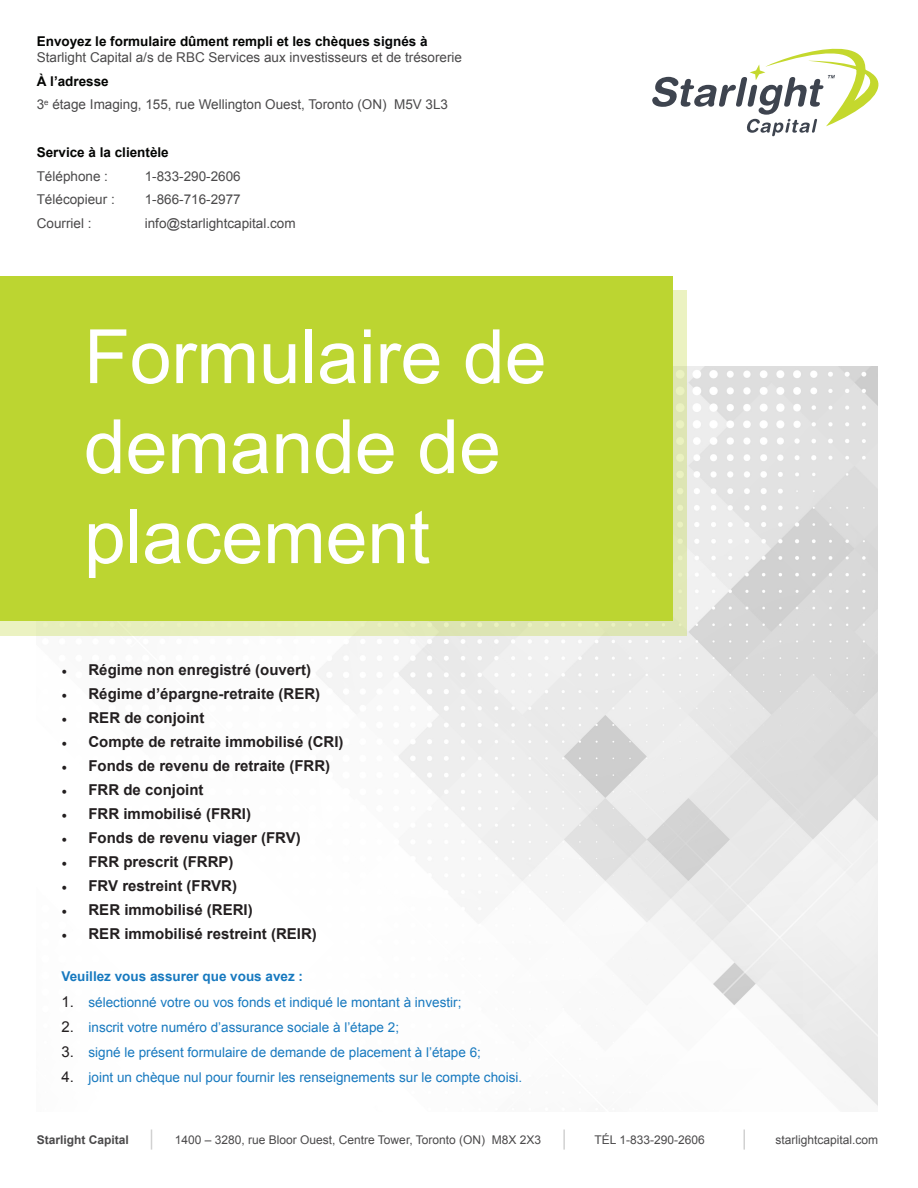
<style>
.page{position:relative;width:918px;height:1188px;background:#fff}
.page>*{position:absolute;margin:0;border:0;box-sizing:border-box;transform-origin:0 0}
.t1{font:75px/90px "Arial";color:#fff}
.t2{font:700 15px "Arial";color:#231f20}
.t3{font:13.5px/16.2px "Arial";color:#4a494a}
.t4{font:13.5px "Arial";color:#1779bf}
.t5{font:700 13.5px "Arial";color:#1779bf}
.t6{font:700 13.5px/23.7px "Arial";color:#040503}
.t7{font:13.5px "Arial";color:#4a494a}
.t8{font:12px "Arial";color:#4a494a}
.t9{font:12px "Arial";color:#4a494a}
.t10{font:700 12px "Arial";color:#4a494a}
.s1{font-weight:700;color:#040503}
.s2{font-weight:700;color:#050607}
.s3{font-weight:400;color:#4a494a}
.s4{font-style:inherit}
.s5{font-family:"Minion Pro";font-weight:400}
.s6{font-size:15px;color:#231f20}
</style>
<div class="page">
<img style="left:37px;top:366px;width:841px;height:740px">
<div style="left:0;top:290px;width:687px;height:345px;background:#e4ebba"></div>
<div style="left:0;top:277px;width:673px;height:344px;background:#bcd531"></div>
<svg style="left:652px;top:48px;width:227px;height:88px"></svg>
<svg style="left:151px;top:1130px;width:1px;height:20px"></svg>
<hr style="left:563px;top:1130px;width:2px;height:20px;background:#d1d1d1">
<hr style="left:743px;top:1130px;width:2px;height:20px;background:#d1d1d1">
<p class="t3" style="left:37px;top:33px;width:427px"><span class="s1">Envoyez le formulaire dûment rempli et les chèques</span> <span class="s2">signés à<br></span>Starlight Capital a/s de RBC Services aux investisseurs et de trésorerie</p>
<p class="t3" style="left:37px;top:69px;width:413px;line-height:23.7px"><span class="s1">À l’adresse<br></span>3<sup>e</sup> étage Imaging, 155, rue Wellington Ouest, Toronto (ON) M5V 3L3</p>
<p class="t6" style="left:37px;top:141px;width:134px">Service à la clientèle<br><span class="s3">Téléphone :</span></p>
<p class="t7" style="left:145px;top:167px;width:98px"><span class="s4">1-</span>833-290-2606</p>
<p class="t3" style="left:37px;top:192px;width:80px">Télécopieur :</p>
<p class="t3" style="left:145px;top:192px;width:98px">1-866-716-2977</p>
<p class="t3" style="left:37px;top:215px;width:56px">Courriel :</p>
<p class="t3" style="left:145px;top:215px;width:152px">info@starlightcapital.com</p>
<p class="t1" style="left:84px;top:313px;width:464px">Formulaire de demande de placement</p>
<p class="t2" style="left:62px;top:660px;width:251px"><span class="s5">•</span> Régime non enregistré (ouvert)</p>
<p class="t2" style="left:62px;top:684px;width:260px"><span class="s5">•</span> Régime d’épargne-retraite (RER)</p>
<p class="t2" style="left:62px;top:708px;width:144px"><span class="s5">•</span> RER de conjoint</p>
<p class="t2" style="left:62px;top:732px;width:284px"><span class="s5">•</span> Compte de retraite immobilisé (CRI)</p>
<p class="t2" style="left:62px;top:756px;width:270px"><span class="s5">•</span> Fonds de revenu de retraite (FRR)</p>
<p class="t2" style="left:62px;top:780px;width:144px"><span class="s5">•</span> FRR de conjoint</p>
<p class="t2" style="left:62px;top:804px;width:191px"><span class="s5">•</span> FRR immobilisé (FRRI)</p>
<p class="t2" style="left:62px;top:828px;width:241px"><span class="s5">•</span> Fonds de revenu viager (FRV)</p>
<p class="t2" style="left:62px;top:852px;width:174px"><span class="s5">•</span> FRR prescrit (FRRP)</p>
<p class="t2" style="left:62px;top:876px;width:177px"><span class="s5">•</span> FRV restreint (FRVR)</p>
<p class="t2" style="left:62px;top:900px;width:193px"><span class="s5">•</span> RER immobilisé (RERI)</p>
<p class="t2" style="left:62px;top:924px;width:257px"><span class="s5">•</span> RER immobilisé restreint (REIR)</p>
<p class="t5" style="left:62px;top:968px;width:243px">Veuillez vous assurer que vous avez :</p>
<p class="t4" style="left:62px;top:993px;width:401px"><span class="s6">1.</span> sélectionné votre ou vos fonds et indiqué le montant à investir;</p>
<p class="t4" style="left:62px;top:1018px;width:339px"><span class="s6">2.</span> inscrit votre numéro d’assurance sociale à l’étape 2;</p>
<p class="t4" style="left:62px;top:1043px;width:421px"><span class="s6">3.</span> signé le présent formulaire de demande de placement à l’étape 6;</p>
<p class="t4" style="left:62px;top:1069px;width:462px"><span class="s6">4.</span> joint un chèque nul pour fournir les renseignements sur le compte choisi.</p>
<p class="t10" style="left:37px;top:1132px;width:94px">Starlight Capital</p>
<p class="t8" style="left:175px;top:1132px;width:368px">1400 – 3280, rue Bloor Ouest, Centre Tower, Toronto (ON) M8X 2X3</p>
<p class="t9" style="left:594px;top:1132px;width:112px"><span class="s4">TÉL 1-</span>833-290-2606</p>
<p class="t8" style="left:776px;top:1132px;width:104px">starlightcapital.com</p>
</div>
